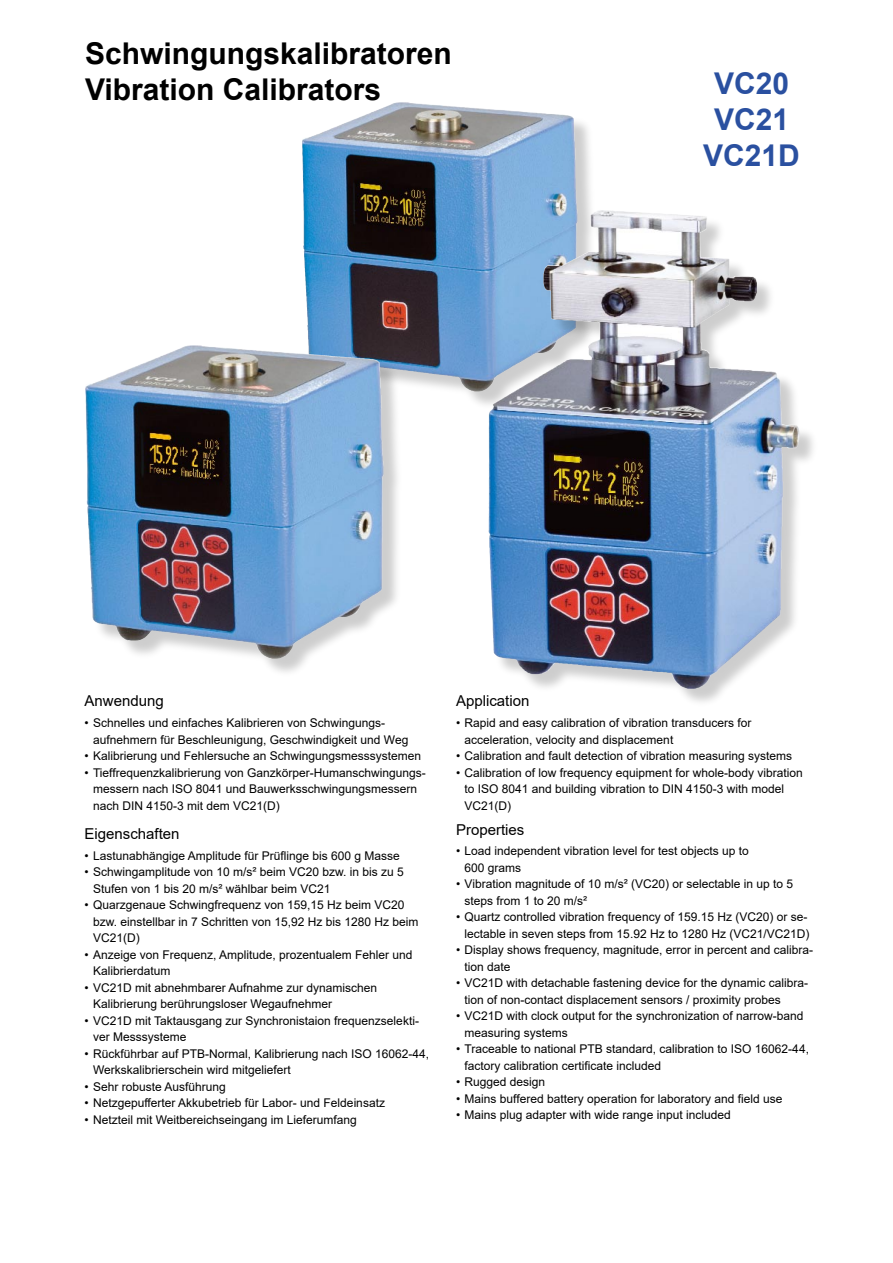
<style>
.page{position:relative;width:893px;height:1263px;background:#fff}
.page>*{position:absolute;margin:0;border:0;box-sizing:border-box;transform-origin:0 0}
.t1{font:700 30px/36px "Arial";color:#000}
.t2{font:700 30px/36px "Arial";color:#2a50a0;text-align:center}
.t3{font:15px "Arial";color:#000}
.t4{font:12px/16.5px "Arial";color:#000}
</style>
<div class="page">
<div style="left:303px;top:103px;width:294px;height:309px;background:#000;opacity:.2"></div>
<img style="left:493px;top:116px;width:85px;height:95px">
<div style="left:87px;top:346px;width:317px;height:332px;background:#000;opacity:.2"></div>
<img style="left:294px;top:361px;width:90px;height:282px">
<div style="left:490px;top:211px;width:329px;height:498px;background:#000;opacity:.2"></div>
<img style="left:700px;top:216px;width:57px;height:106px">
<h1 class="t1" style="left:85px;top:36px;width:368px">Schwingungskalibratoren<br>Vibration Calibrators</h1>
<h1 class="t2" style="left:703px;top:66px;width:98px">VC20<br>VC21<br>VC21D</h1>
<p class="t3" style="left:85px;top:691px;width:81px">Anwendung</p>
<p class="t4" style="left:93px;top:714px;width:317px;text-indent:-9px">• Schnelles und einfaches Kalibrieren von Schwingungs&shy;aufnehmern für Beschleunigung, Geschwindigkeit und Weg</p>
<p class="t4" style="left:85px;top:747px;width:338px">• Kalibrierung und Fehlersuche an Schwingungsmesssystemen</p>
<p class="t4" style="left:93px;top:764px;width:334px;text-indent:-9px">• Tieffrequenzkalibrierung von Ganzkörper-Humanschwingungs&shy;messern nach ISO 8041 und Bauwerksschwingungsmessern nach DIN 4150-3 mit dem VC21(D)</p>
<p class="t3" style="left:85px;top:823px;width:97px">Eigenschaften</p>
<p class="t4" style="left:85px;top:847px;width:317px">• Lastunabhängige Amplitude für Prüflinge bis 600 g Masse</p>
<p class="t4" style="left:93px;top:863px;width:312px;text-indent:-9px">• Schwingamplitude von 10 m/s² beim VC20 bzw. in bis zu 5<br>Stufen von 1 bis 20 m/s² wählbar beim VC21</p>
<p class="t4" style="left:93px;top:896px;width:327px;text-indent:-9px">• Quarzgenaue Schwingfrequenz von 159,15 Hz beim VC20 bzw. einstellbar in 7 Schritten von 15,92 Hz bis 1280 Hz beim<br>VC21(D)</p>
<p class="t4" style="left:93px;top:946px;width:321px;text-indent:-9px">• Anzeige von Frequenz, Amplitude, prozentualem Fehler und<br>Kalibrierdatum</p>
<p class="t4" style="left:93px;top:979px;width:286px;text-indent:-9px">• VC21D mit abnehmbarer Aufnahme zur dynamischen<br>Kalibrierung berührungsloser Wegaufnehmer</p>
<p class="t4" style="left:93px;top:1012px;width:327px;text-indent:-9px">• VC21D mit Taktausgang zur Synchronistaion frequenzselekti&shy;ver Messsysteme</p>
<p class="t4" style="left:93px;top:1045px;width:337px;text-indent:-9px">• Rückführbar auf PTB-Normal, Kalibrierung nach ISO 16062-44,<br>Werkskalibrierschein wird mitgeliefert</p>
<p class="t4" style="left:85px;top:1078px;width:143px">• Sehr robuste Ausführung</p>
<p class="t4" style="left:85px;top:1094px;width:302px">• Netzgepufferter Akkubetrieb für Labor- und Feldeinsatz</p>
<p class="t4" style="left:85px;top:1111px;width:274px">• Netzteil mit Weitbereichseingang im Lieferumfang</p>
<p class="t3" style="left:456px;top:691px;width:75px">Application</p>
<p class="t4" style="left:465px;top:714px;width:288px;text-indent:-9px">• Rapid and easy calibration of vibration transducers for acceleration, velocity and displacement</p>
<p class="t4" style="left:456px;top:747px;width:337px">• Calibration and fault detection of vibration measuring systems</p>
<p class="t4" style="left:465px;top:764px;width:340px;text-indent:-9px">• Calibration of low frequency equipment for whole-body vibration to ISO 8041 and building vibration to DIN 4150-3 with model<br>VC21(D)</p>
<p class="t3" style="left:456px;top:819px;width:70px">Properties</p>
<p class="t4" style="left:465px;top:843px;width:286px;text-indent:-9px">• Load independent vibration level for test objects up to<br>600 grams</p>
<p class="t4" style="left:465px;top:876px;width:330px;text-indent:-9px">• Vibration magnitude of 10 m/s² (VC20) or selectable in up to 5 steps from 1 to 20 m/s²</p>
<p class="t4" style="left:456px;top:909px;width:355px;text-align:right">• Quartz controlled vibration frequency of 159.15 Hz (VC20) or se&shy;lectable in seven steps from 15.92 Hz to 1280 Hz (VC21/VC21D)</p>
<p class="t4" style="left:465px;top:942px;width:350px;text-indent:-9px">• Display shows frequency, magnitude, error in percent and calibra&shy;tion date</p>
<p class="t4" style="left:465px;top:975px;width:345px;text-indent:-9px">• VC21D with detachable fastening device for the dynamic calibra&shy;tion of non-contact displacement sensors / proximity probes</p>
<p class="t4" style="left:465px;top:1008px;width:340px;text-indent:-9px">• VC21D with clock output for the synchronization of narrow-band measuring systems</p>
<p class="t4" style="left:465px;top:1041px;width:346px;text-indent:-9px">• Traceable to national PTB standard, calibration to ISO 16062-44, factory calibration certificate included</p>
<p class="t4" style="left:456px;top:1074px;width:91px">• Rugged design</p>
<p class="t4" style="left:456px;top:1090px;width:328px">• Mains buffered battery operation for laboratory and field use</p>
<p class="t4" style="left:456px;top:1107px;width:276px">• Mains plug adapter with wide range input included</p>
</div>
